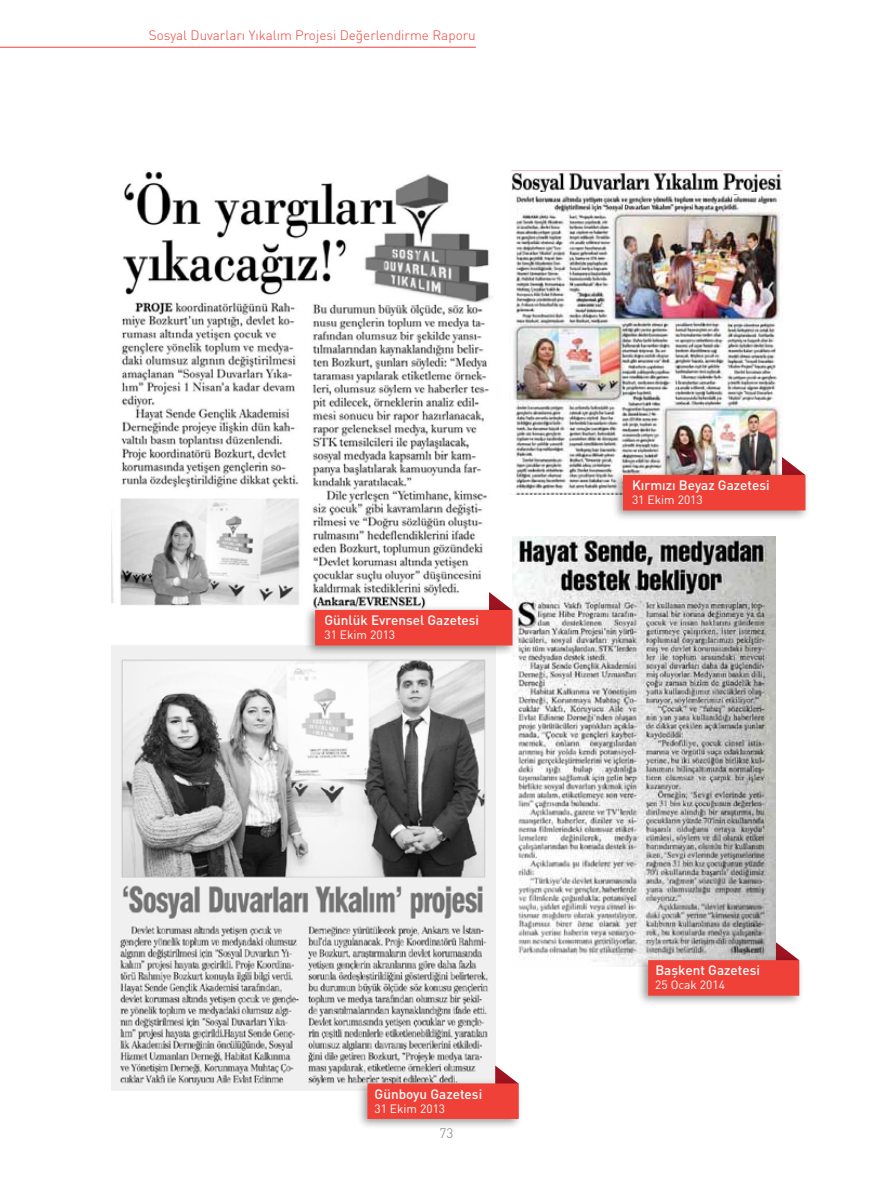
<style>
.page{position:relative;width:893px;height:1191px;background:#fff}
.page>*{position:absolute;margin:0;border:0;box-sizing:border-box;transform-origin:0 0}
.t1{font:500 13.5px "DIN Pro";color:#fff}
.t2{font:300 13.5px "DIN Pro";color:#ef4138}
.t3{font:300 13.5px "DIN Pro";color:#77787b}
.t4{font:12px "DIN Pro";color:#fff}
</style>
<div class="page">
<hr style="left:0;top:47px;width:476px;height:1px;background:#ef4138">
<img style="left:511px;top:170px;width:272px;height:22px">
<img style="left:513px;top:194px;width:269px;height:300px">
<img style="left:112px;top:171px;width:380px;height:435px">
<img style="left:112px;top:645px;width:384px;height:445px">
<img style="left:512px;top:536px;width:264px;height:430px">
<div style="left:637px;top:954px;width:167px;height:52px;background:#000;opacity:.4"></div>
<svg style="left:648px;top:942px;width:151px;height:53px;background:#dc6661"></svg>
<div style="left:356px;top:1078px;width:167px;height:51px;background:#000;opacity:.4"></div>
<svg style="left:367px;top:1065px;width:151px;height:54px;background:#e26c67"></svg>
<div style="left:304px;top:604px;width:213px;height:52px;background:#000;opacity:.4"></div>
<svg style="left:315px;top:592px;width:197px;height:53px"></svg>
<div style="left:611px;top:469px;width:199px;height:52px;background:#000;opacity:.4"></div>
<svg style="left:623px;top:457px;width:182px;height:53px;background:#d65e58"></svg>
<p class="t2" style="left:149px;top:26px;width:328px">Sosyal Duvarları Yıkalım Projesi Değerlendirme Raporu</p>
<p class="t1" style="left:324px;top:611px;width:156px">Günlük Evrensel Gazetesi</p>
<p class="t4" style="left:324px;top:626px;width:72px">31 Ekim 2013</p>
<p class="t1" style="left:375px;top:1084px;width:109px">Günboyu Gazetesi</p>
<p class="t4" style="left:374px;top:1100px;width:72px">31 Ekim 2013</p>
<p class="t3" style="left:440px;top:1124px;width:15px">73</p>
<p class="t1" style="left:632px;top:476px;width:139px">Kırmızı Beyaz Gazetesi</p>
<p class="t4" style="left:632px;top:491px;width:72px">31 Ekim 2013</p>
<p class="t1" style="left:655px;top:961px;width:106px">Başkent Gazetesi</p>
<p class="t4" style="left:655px;top:976px;width:71px">25 Ocak 2014</p>
</div>
